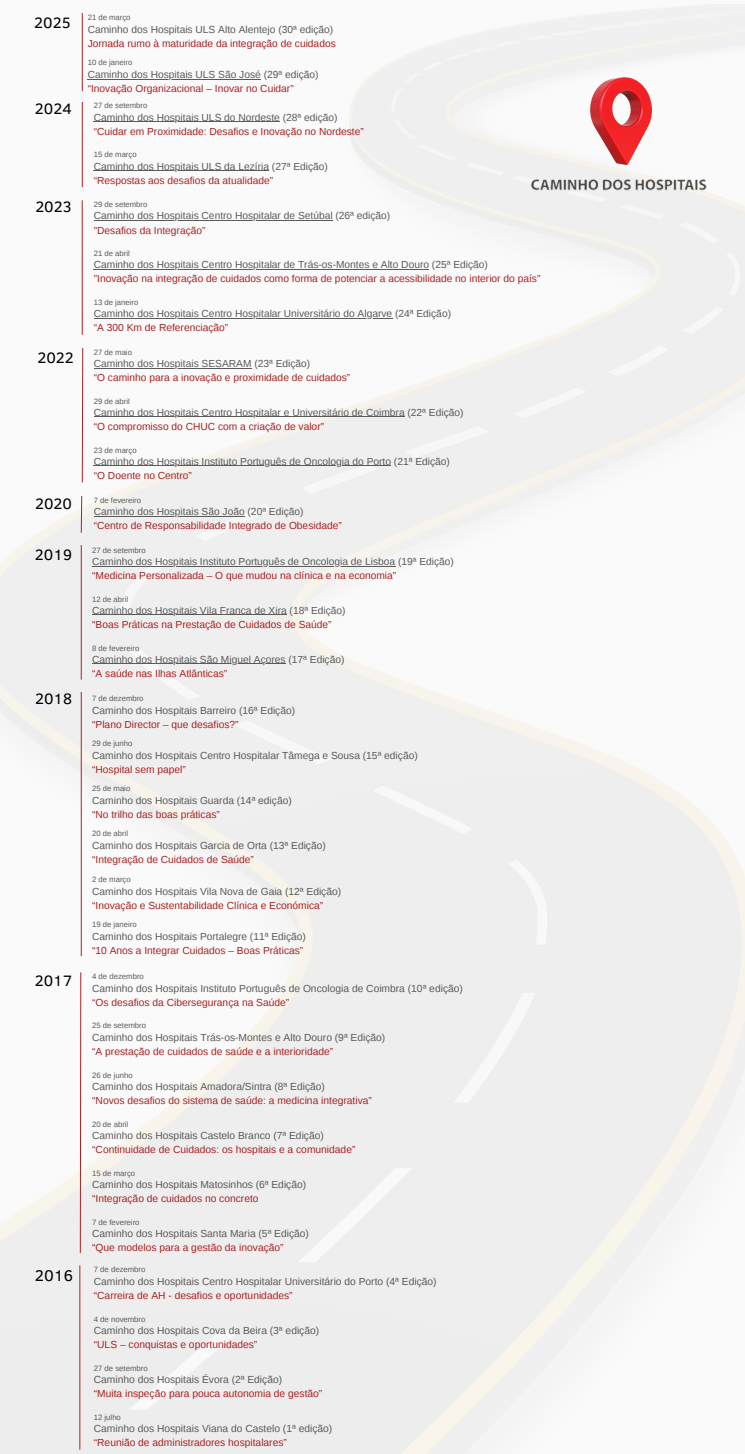
<style>
.page{position:relative;width:745px;height:1454px;background:#fff}
.page>*{position:absolute;margin:0;border:0;box-sizing:border-box;transform-origin:0 0}
.t1{font:15.88px "Clear Sans";color:#000}
.t2{font:15.5px "Clear Sans";color:#000}
.t3{font:10.25px "Liberation Sans";color:#5b5b5b}
.t4{font:10.25px "Liberation Sans";color:#aa2223}
.t5{font:7.75px "Liberation Sans";color:#5b5b5b}
</style>
<div class="page">
<img style="left:0;top:5px;width:744px;height:1448px">
<hr style="left:88px;top:79px;width:173px;height:1px;background:#5b5b5b">
<hr style="left:82px;top:102px;width:1px;height:85px;background:#aa2223">
<hr style="left:82px;top:13px;width:1px;height:78px;background:#aa2223">
<hr style="left:82px;top:200px;width:1px;height:135px;background:#aa2223">
<svg style="left:81px;top:347px;width:3px;height:136px"></svg>
<svg style="left:80px;top:495px;width:3px;height:38px"></svg>
<hr style="left:81px;top:545px;width:1px;height:134px;background:#aa2223">
<hr style="left:81px;top:692px;width:1px;height:264px;background:#aa2223">
<svg style="left:79px;top:971px;width:3px;height:282px"></svg>
<hr style="left:79px;top:1265px;width:1px;height:184px;background:#aa2223">
<img style="left:590px;top:78px;width:61px;height:86px">
<img style="left:528px;top:176px;width:184px;height:21px">
<hr style="left:94px;top:220px;width:238px;height:1px;background:#5b5b5b">
<hr style="left:94px;top:269px;width:335px;height:1px;background:#5b5b5b">
<hr style="left:94px;top:318px;width:298px;height:1px;background:#5b5b5b">
<hr style="left:94px;top:121px;width:186px;height:1px;background:#5b5b5b">
<hr style="left:94px;top:170px;width:175px;height:1px;background:#5b5b5b">
<hr style="left:94px;top:368px;width:157px;height:1px;background:#5b5b5b">
<hr style="left:94px;top:416px;width:310px;height:1px;background:#5b5b5b">
<hr style="left:94px;top:465px;width:297px;height:1px;background:#5b5b5b">
<hr style="left:94px;top:516px;width:151px;height:1px;background:#5b5b5b">
<hr style="left:92px;top:565px;width:303px;height:1px;background:#5b5b5b">
<hr style="left:92px;top:614px;width:195px;height:1px;background:#5b5b5b">
<hr style="left:92px;top:663px;width:193px;height:1px;background:#5b5b5b">
<p class="t2" style="left:34px;top:12px;width:38px">2025</p>
<p class="t5" style="left:88px;top:13px;width:44px">21 de março</p>
<h1 class="t3" style="left:88px;top:24px;width:247px">Caminho dos Hospitais ULS Alto Alentejo (30ª edição)</h1>
<h1 class="t4" style="left:88px;top:38px;width:249px">Jornada rumo à maturidade da integração de cuidados</h1>
<h1 class="t5" style="left:88px;top:58px;width:46px">10 de janeiro</h1>
<p class="t3" style="left:88px;top:69px;width:232px">Caminho dos Hospitais ULS São José (29ª edição)</p>
<p class="t4" style="left:88px;top:83px;width:207px">“Inovação Organizacional – Inovar no Cuidar”</p>
<p class="t2" style="left:35px;top:97px;width:38px">2024</p>
<p class="t5" style="left:94px;top:101px;width:55px">27 de setembro</p>
<p class="t3" style="left:94px;top:111px;width:245px">Caminho dos Hospitais ULS do Nordeste (28ª edição)</p>
<p class="t4" style="left:94px;top:125px;width:271px">“Cuidar em Proximidade: Desafios e Inovação no Nordeste”</p>
<p class="t5" style="left:94px;top:150px;width:44px">15 de março</p>
<p class="t3" style="left:94px;top:160px;width:235px">Caminho dos Hospitais ULS da Lezíria (27ª Edição)</p>
<p class="t4" style="left:94px;top:174px;width:181px">“Respostas aos desafios da atualidade”</p>
<p class="t2" style="left:35px;top:195px;width:38px">2023</p>
<p class="t5" style="left:94px;top:200px;width:55px">29 de setembro</p>
<p class="t3" style="left:94px;top:210px;width:298px">Caminho dos Hospitais Centro Hospitalar de Setúbal (26ª edição)</p>
<p class="t4" style="left:94px;top:224px;width:113px">”Desafios da Integração”</p>
<p class="t5" style="left:94px;top:249px;width:37px">21 de abril</p>
<p class="t3" style="left:94px;top:259px;width:395px">Caminho dos Hospitais Centro Hospitalar de Trás-os-Montes e Alto Douro (25ª Edição)</p>
<p class="t4" style="left:94px;top:273px;width:448px">”Inovação na integração de cuidados como forma de potenciar a acessibilidade no interior do país”</p>
<p class="t5" style="left:94px;top:298px;width:46px">13 de janeiro</p>
<p class="t3" style="left:94px;top:308px;width:358px">Caminho dos Hospitais Centro Hospitalar Universitário do Algarve (24ª Edição)</p>
<p class="t4" style="left:94px;top:322px;width:136px">“A 300 Km de Referenciação”</p>
<p class="t2" style="left:37px;top:346px;width:38px">2022</p>
<p class="t5" style="left:94px;top:348px;width:40px">27 de maio</p>
<p class="t3" style="left:94px;top:358px;width:218px">Caminho dos Hospitais SESARAM (23ª Edição)</p>
<p class="t4" style="left:94px;top:372px;width:258px">“O caminho para a inovação e proximidade de cuidados”</p>
<p class="t5" style="left:94px;top:396px;width:37px">29 de abril</p>
<p class="t3" style="left:94px;top:406px;width:371px">Caminho dos Hospitais Centro Hospitalar e Universitário de Coimbra (22ª Edição)</p>
<p class="t4" style="left:94px;top:421px;width:232px">“O compromisso do CHUC com a criação de valor”</p>
<p class="t5" style="left:94px;top:445px;width:44px">23 de março</p>
<h1 class="t3" style="left:94px;top:455px;width:357px">Caminho dos Hospitais Instituto Português de Oncologia do Porto (21ª Edição)</h1>
<p class="t4" style="left:94px;top:469px;width:100px">“O Doente no Centro”</p>
<p class="t2" style="left:35px;top:492px;width:38px">2020</p>
<p class="t5" style="left:94px;top:496px;width:49px">7 de fevereiro</p>
<p class="t3" style="left:94px;top:506px;width:211px">Caminho dos Hospitais São João (20ª Edição)</p>
<p class="t4" style="left:94px;top:520px;width:249px">“Centro de Responsabilidade Integrado de Obesidade”</p>
<p class="t2" style="left:35px;top:543px;width:38px">2019</p>
<p class="t5" style="left:92px;top:546px;width:55px">27 de setembro</p>
<p class="t3" style="left:92px;top:555px;width:363px">Caminho dos Hospitais Instituto Português de Oncologia de Lisboa (19ª Edição)</p>
<p class="t4" style="left:92px;top:570px;width:305px">“Medicina Personalizada – O que mudou na clínica e na economia”</p>
<h1 class="t5" style="left:92px;top:594px;width:37px">12 de abril</h1>
<p class="t3" style="left:92px;top:604px;width:255px">Caminho dos Hospitais Vila Franca de Xira (18ª Edição)</p>
<p class="t4" style="left:92px;top:618px;width:241px">“Boas Práticas na Prestação de Cuidados de Saúde”</p>
<p class="t5" style="left:92px;top:643px;width:49px">8 de fevereiro</p>
<p class="t3" style="left:92px;top:653px;width:254px">Caminho dos Hospitais São Miguel Açores (17ª Edição)</p>
<h1 class="t4" style="left:92px;top:667px;width:136px">“A saúde nas Ilhas Atlânticas”</h1>
<p class="t5" style="left:92px;top:693px;width:53px">7 de dezembro</p>
<p class="t3" style="left:92px;top:704px;width:204px">Caminho dos Hospitais Barreiro (16ª Edição)</p>
<p class="t4" style="left:92px;top:718px;width:148px">“Plano Director – que desafios?”</p>
<p class="t5" style="left:92px;top:739px;width:42px">29 de junho</p>
<p class="t3" style="left:92px;top:749px;width:327px">Caminho dos Hospitais Centro Hospitalar Tâmega e Sousa (15ª edição)</p>
<p class="t4" style="left:92px;top:763px;width:95px">“Hospital sem papel”</p>
<p class="t5" style="left:92px;top:784px;width:40px">25 de maio</p>
<p class="t3" style="left:92px;top:795px;width:201px">Caminho dos Hospitais Guarda (14ª edição)</p>
<p class="t4" style="left:92px;top:808px;width:129px">“No trilho das boas práticas”</p>
<p class="t5" style="left:92px;top:829px;width:37px">20 de abril</p>
<h1 class="t3" style="left:92px;top:840px;width:235px">Caminho dos Hospitais Garcia de Orta (13ª Edição)</h1>
<p class="t4" style="left:92px;top:854px;width:163px">“Integração de Cuidados de Saúde”</p>
<p class="t5" style="left:92px;top:874px;width:40px">2 de março</p>
<p class="t3" style="left:92px;top:885px;width:250px">Caminho dos Hospitais Vila Nova de Gaia (12ª Edição)</p>
<p class="t4" style="left:92px;top:899px;width:232px">“Inovação e Sustentabilidade Clínica e Económica”</p>
<p class="t5" style="left:92px;top:919px;width:46px">19 de janeiro</p>
<p class="t3" style="left:92px;top:930px;width:215px">Caminho dos Hospitais Portalegre (11ª Edição)</p>
<p class="t4" style="left:92px;top:944px;width:212px">“10 Anos a Integrar Cuidados – Boas Práticas”</p>
<p class="t2" style="left:35px;top:687px;width:38px">2018</p>
<p class="t2" style="left:35px;top:968px;width:39px">2017</p>
<h1 class="t1" style="left:35px;top:1263px;width:40px">2016</h1>
<p class="t5" style="left:92px;top:972px;width:53px">4 de dezembro</p>
<p class="t3" style="left:92px;top:982px;width:372px">Caminho dos Hospitais Instituto Português de Oncologia de Coimbra (10ª edição)</p>
<p class="t4" style="left:92px;top:996px;width:199px">“Os desafios da Cibersegurança na Saúde”</p>
<p class="t5" style="left:92px;top:1021px;width:55px">25 de setembro</p>
<p class="t3" style="left:92px;top:1031px;width:294px">Caminho dos Hospitais Trás-os-Montes e Alto Douro (9ª Edição)</p>
<p class="t4" style="left:92px;top:1045px;width:242px">“A prestação de cuidados de saúde e a interioridade”</p>
<p class="t5" style="left:92px;top:1070px;width:42px">26 de junho</p>
<p class="t3" style="left:92px;top:1080px;width:234px">Caminho dos Hospitais Amadora/Sintra (8ª Edição)</p>
<p class="t4" style="left:92px;top:1094px;width:281px">“Novos desafios do sistema de saúde: a medicina integrativa”</p>
<p class="t5" style="left:92px;top:1119px;width:38px">20 de abril</p>
<p class="t3" style="left:92px;top:1129px;width:233px">Caminho dos Hospitais Castelo Branco (7ª Edição)</p>
<h1 class="t4" style="left:92px;top:1143px;width:265px">“Continuidade de Cuidados: os hospitais e a comunidade”</h1>
<p class="t5" style="left:92px;top:1168px;width:45px">15 de março</p>
<p class="t3" style="left:92px;top:1178px;width:215px">Caminho dos Hospitais Matosinhos (6ª Edição)</p>
<p class="t4" style="left:92px;top:1192px;width:168px">“Integração de cuidados no concreto</p>
<p class="t5" style="left:92px;top:1217px;width:49px">7 de fevereiro</p>
<p class="t3" style="left:92px;top:1227px;width:218px">Caminho dos Hospitais Santa Maria (5ª Edição)</p>
<p class="t4" style="left:92px;top:1241px;width:193px">“Que modelos para a gestão da inovação”</p>
<p class="t5" style="left:94px;top:1265px;width:53px">7 de dezembro</p>
<p class="t3" style="left:94px;top:1275px;width:344px">Caminho dos Hospitais Centro Hospitalar Universitário do Porto (4ª Edição)</p>
<p class="t4" style="left:94px;top:1289px;width:200px">“Carreira de AH - desafios e oportunidades”</p>
<p class="t5" style="left:94px;top:1314px;width:53px">4 de novembro</p>
<p class="t3" style="left:94px;top:1324px;width:227px">Caminho dos Hospitais Cova da Beira (3ª edição)</p>
<p class="t4" style="left:94px;top:1338px;width:165px">“ULS – conquistas e oportunidades”</p>
<p class="t5" style="left:94px;top:1363px;width:55px">27 de setembro</p>
<p class="t3" style="left:94px;top:1373px;width:190px">Caminho dos Hospitais Évora (2ª Edição)</p>
<p class="t4" style="left:94px;top:1387px;width:230px">“Muita inspeção para pouca autonomia de gestão”</p>
<p class="t5" style="left:94px;top:1412px;width:29px">12 julho</p>
<p class="t3" style="left:94px;top:1422px;width:240px">Caminho dos Hospitais Viana do Castelo (1ª edição)</p>
<p class="t4" style="left:94px;top:1436px;width:195px">“Reunião de administradores hospitalares”</p>
</div>
